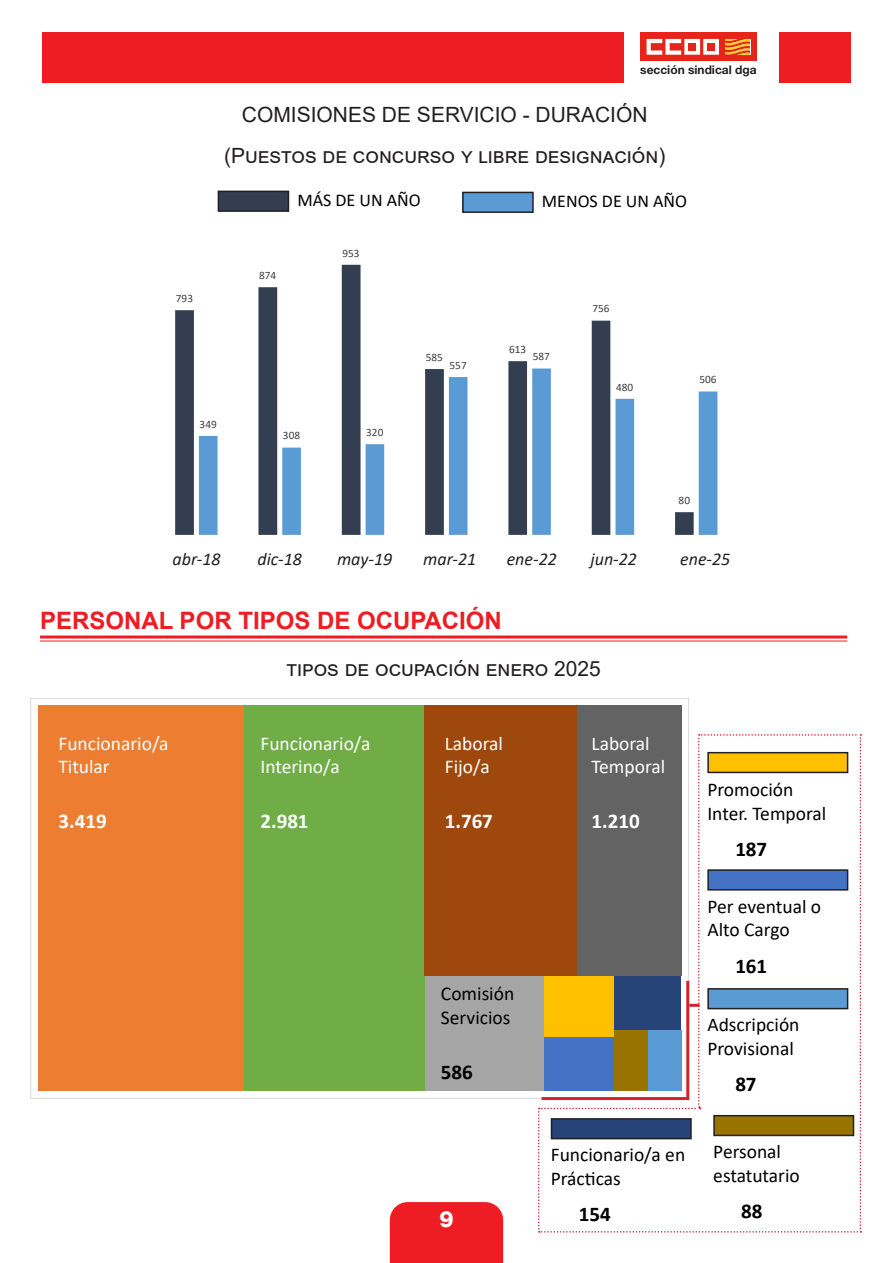
<style>
.page{position:relative;width:893px;height:1263px;background:#fff}
.page>*{position:absolute;margin:0;border:0;box-sizing:border-box;transform-origin:0 0}
.Titulo_1{font:700 24px "Arial";color:#ee1d23}
.t1{font:800 22.5px "Helvetica Neue LT Com";color:#fff}
.General_1{font:21px "Arial";color:#231f20}
.Datos_tabla_1{font:700 21px "Calibri";color:#fff}
.Datos_tabla_1-2{font:700 21px "Calibri";color:#000}
.Datos_tabla_1-3{font:19.5px "Calibri";color:#000}
.Datos_tabla_1-4{font:19.5px "Calibri";color:#fff}
.t2{font:italic 18px "Calibri";color:#231f20}
.Datos_tabla_1-5{font:18px "Calibri";color:#000}
.t3{font:700 12px "Helvetica Neue";color:#231f20}
.t4{font:11.25px "Calibri";color:#404040}
</style>
<div class="page">
<div style="left:779px;top:33px;width:71px;height:50px;background:#ee1d23"></div>
<div style="left:43px;top:33px;width:581px;height:50px;background:#ee1d23"></div>
<div style="left:640px;top:33px;width:117px;height:28px;background:#e72419"></div>
<svg style="left:647px;top:39px;width:72px;height:16px"></svg>
<svg style="left:725px;top:39px;width:25px;height:16px"></svg>
<svg style="left:726px;top:40px;width:24px;height:14px"></svg>
<div style="left:688px;top:43px;width:8px;height:7px;background:#e72419"></div>
<div style="left:707px;top:43px;width:8px;height:8px;background:#e72419"></div>
<div style="left:390px;top:1202px;width:113px;height:61px;background:#ee1d23"></div>
<svg style="left:175px;top:265px;width:436px;height:270px"></svg>
<svg style="left:199px;top:368px;width:518px;height:167px"></svg>
<div style="left:218px;top:191px;width:70px;height:20px;background:#333f50"></div>
<div style="left:218px;top:191px;width:71px;height:21px;border:2px solid #231f20"></div>
<div style="left:463px;top:192px;width:70px;height:20px;background:#5b9bd5"></div>
<div style="left:462px;top:192px;width:72px;height:21px;border:2px solid #231f20"></div>
<hr style="left:40px;top:635px;width:807px;height:3px;background:#ee1d23">
<hr style="left:40px;top:640px;width:807px;height:1px;background:#ee1d23">
<div style="left:38px;top:706px;width:207px;height:385px;background:#ed7d31"></div>
<div style="left:245px;top:706px;width:180px;height:385px;background:#70ad47"></div>
<div style="left:425px;top:706px;width:152px;height:270px;background:#9e480e"></div>
<div style="left:577px;top:706px;width:104px;height:270px;background:#636363"></div>
<div style="left:425px;top:976px;width:119px;height:115px;background:#a5a5a5"></div>
<svg style="left:538px;top:734px;width:323px;height:498px"></svg>
<p class="t3" style="left:640px;top:60px;width:118px">sección sindical dga</p>
<p class="General_1" style="left:242px;top:100px;width:407px">COMISIONES DE SERVICIO - DURACIÓN</p>
<p class="General_1" style="left:224px;top:141px;width:443px">(Puestos de concurso y libre designación)</p>
<p class="Datos_tabla_1-5" style="left:297px;top:188px;width:125px">MÁS DE UN AÑO</p>
<p class="Datos_tabla_1-5" style="left:542px;top:189px;width:147px">MENOS DE UN AÑO</p>
<p class="t4" style="left:176px;top:290px;width:19px">793</p>
<p class="t4" style="left:200px;top:416px;width:19px">349</p>
<p class="t4" style="left:259px;top:267px;width:19px">874</p>
<p class="t4" style="left:343px;top:245px;width:19px">953</p>
<p class="t4" style="left:283px;top:428px;width:19px">308</p>
<p class="t4" style="left:366px;top:424px;width:19px">320</p>
<p class="t4" style="left:426px;top:349px;width:19px">585</p>
<p class="t4" style="left:450px;top:357px;width:19px">557</p>
<p class="t4" style="left:509px;top:341px;width:19px">613</p>
<p class="t4" style="left:533px;top:349px;width:19px">587</p>
<p class="t4" style="left:592px;top:301px;width:19px">756</p>
<p class="t4" style="left:616px;top:379px;width:19px">480</p>
<p class="t4" style="left:699px;top:372px;width:19px">506</p>
<p class="t4" style="left:679px;top:492px;width:13px">80</p>
<p class="t2" style="left:173px;top:546px;width:50px">abr-18</p>
<p class="t2" style="left:257px;top:546px;width:46px">dic-18</p>
<p class="t2" style="left:337px;top:546px;width:57px">may-19</p>
<p class="t2" style="left:423px;top:546px;width:55px">mar-21</p>
<p class="t2" style="left:507px;top:546px;width:52px">ene-22</p>
<p class="t2" style="left:590px;top:546px;width:48px">jun-22</p>
<p class="t2" style="left:680px;top:546px;width:52px">ene-25</p>
<p class="Titulo_1" style="left:40px;top:603px;width:463px">PERSONAL POR TIPOS DE OCUPACIÓN</p>
<p class="Datos_tabla_1-4" style="left:58px;top:729px;width:112px">Funcionario/a</p>
<p class="Datos_tabla_1-4" style="left:58px;top:753px;width:53px">Titular</p>
<p class="Datos_tabla_1" style="left:58px;top:806px;width:50px">3.419</p>
<p class="General_1" style="left:286px;top:654px;width:316px">tipos de ocupación enero 2025</p>
<p class="Datos_tabla_1-4" style="left:260px;top:729px;width:112px">Funcionario/a</p>
<p class="Datos_tabla_1-4" style="left:260px;top:753px;width:81px">Interino/a</p>
<p class="Datos_tabla_1" style="left:260px;top:806px;width:50px">2.981</p>
<p class="Datos_tabla_1-4" style="left:445px;top:729px;width:60px">Laboral</p>
<p class="Datos_tabla_1-4" style="left:445px;top:753px;width:46px">Fijo/a</p>
<p class="Datos_tabla_1" style="left:445px;top:806px;width:50px">1.767</p>
<p class="Datos_tabla_1-4" style="left:591px;top:729px;width:60px">Laboral</p>
<p class="Datos_tabla_1-4" style="left:591px;top:753px;width:75px">Temporal</p>
<p class="Datos_tabla_1" style="left:591px;top:806px;width:50px">1.210</p>
<p class="Datos_tabla_1-3" style="left:441px;top:980px;width:75px">Comisión</p>
<p class="Datos_tabla_1-3" style="left:441px;top:1003px;width:71px">Servicios</p>
<p class="Datos_tabla_1-2" style="left:441px;top:1057px;width:33px">586</p>
<p class="t1" style="left:439px;top:1205px;width:16px">9</p>
<p class="Datos_tabla_1-3" style="left:551px;top:1141px;width:136px">Funcionario/a en</p>
<p class="Datos_tabla_1-3" style="left:551px;top:1165px;width:71px">Prácticas</p>
<p class="Datos_tabla_1-2" style="left:579px;top:1199px;width:33px">154</p>
<p class="Datos_tabla_1-3" style="left:707px;top:776px;width:87px">Promoción</p>
<p class="Datos_tabla_1-3" style="left:707px;top:800px;width:120px">Inter. Temporal</p>
<p class="Datos_tabla_1-2" style="left:735px;top:834px;width:33px">187</p>
<p class="Datos_tabla_1-3" style="left:707px;top:893px;width:115px">Per eventual o</p>
<p class="Datos_tabla_1-3" style="left:707px;top:916px;width:84px">Alto Cargo</p>
<p class="Datos_tabla_1-2" style="left:735px;top:951px;width:33px">161</p>
<p class="Datos_tabla_1-3" style="left:707px;top:1011px;width:94px">Adscripción</p>
<p class="Datos_tabla_1-3" style="left:707px;top:1035px;width:88px">Provisional</p>
<p class="Datos_tabla_1-2" style="left:735px;top:1069px;width:23px">87</p>
<p class="Datos_tabla_1-3" style="left:713px;top:1138px;width:69px">Personal</p>
<p class="Datos_tabla_1-3" style="left:713px;top:1161px;width:88px">estatutario</p>
<p class="Datos_tabla_1-2" style="left:741px;top:1196px;width:23px">88</p>
</div>
